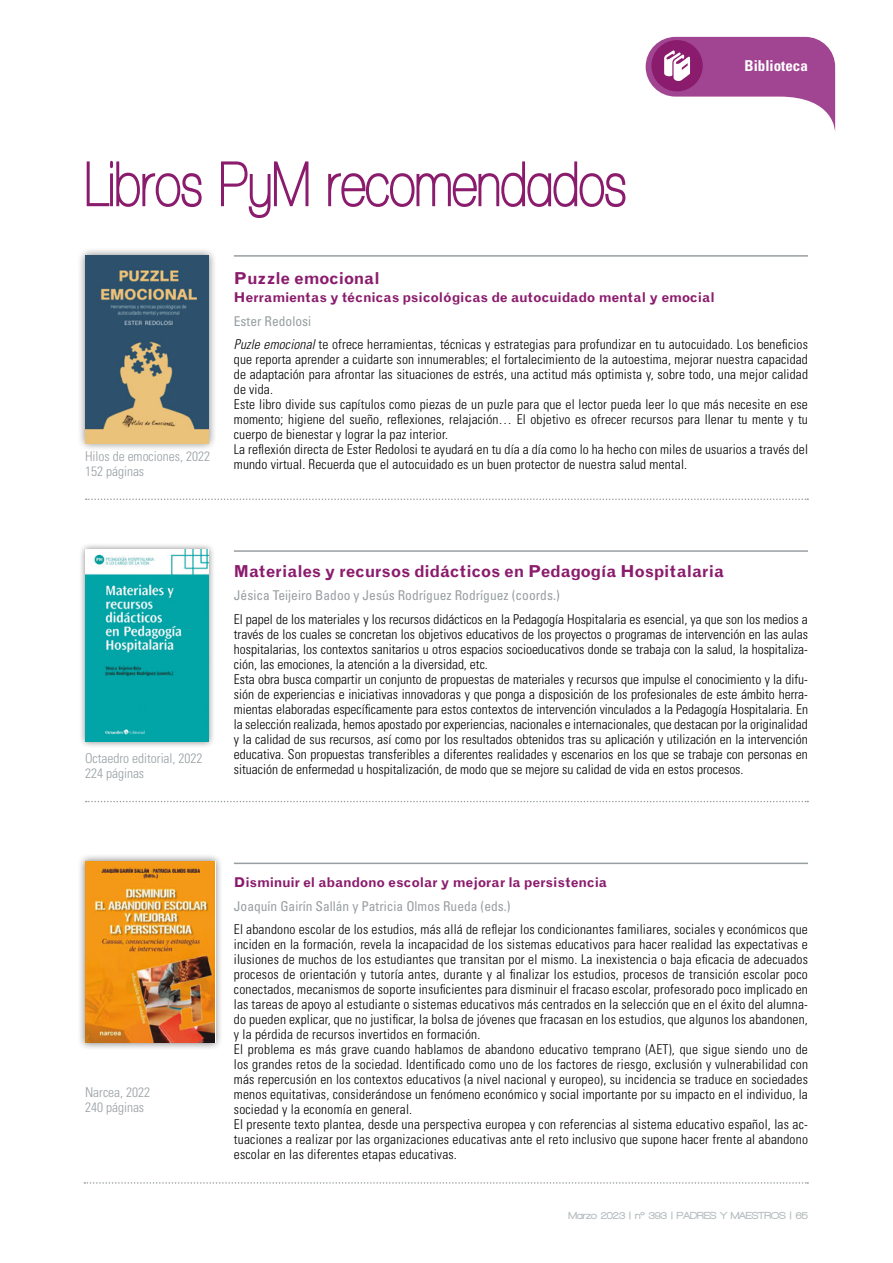
<style>
.page{position:relative;width:893px;height:1263px;background:#fff}
.page>*{position:absolute;margin:0;border:0;box-sizing:border-box;transform-origin:0 0}
._04_Titulos{font:700 condensed 66px "Walkway";color:#8b1c6d}
.Ladillo{font:700 16.5px "Grotesque";letter-spacing:-.005em;color:#8b1c6d}
.t1{font:700 condensed 15px "Univers";color:#fff}
.Texto_cuadros{font:300 condensed 13.5px/15px "Univers";letter-spacing:.01em;color:#000;text-align:justify}
.Autor{font:condensed 13.5px "Univers";color:#989fa2}
.Ladillo-2{font:700 13.5px "Grotesque";letter-spacing:-.005em;color:#8b1c6d}
.Autor-2{font:300 condensed 13.5px "Univers";color:#989fa2}
.t2{font:900 10.5px "Walkway";color:#b7bdc0}
.s1{font-style:italic}
</style>
<div class="page">
<svg style="left:646px;top:37px;width:189px;height:93px"></svg>
<hr style="left:234px;top:255px;width:574px;height:2px;background:#989fa2">
<hr style="left:234px;top:550px;width:574px;height:2px;background:#989fa2">
<hr style="left:234px;top:863px;width:574px;height:1px;background:#989fa2">
<svg style="left:86px;top:498px;width:722px;height:2px"></svg>
<svg style="left:86px;top:801px;width:722px;height:1px"></svg>
<svg style="left:84px;top:1182px;width:724px;height:2px"></svg>
<div style="left:78px;top:542px;width:138px;height:207px;background:#000;opacity:.5"></div>
<img style="left:85px;top:549px;width:123px;height:192px">
<div style="left:76px;top:246px;width:141px;height:206px;background:#000;opacity:.5"></div>
<img style="left:85px;top:255px;width:123px;height:188px">
<div style="left:77px;top:853px;width:146px;height:198px;background:#000;opacity:.5"></div>
<img style="left:85px;top:861px;width:130px;height:182px">
<p class="_04_Titulos" style="left:85px;top:148px;width:543px">Libros PyM recomendados</p>
<p class="t1" style="left:745px;top:56px;width:65px">Biblioteca</p>
<p class="Autor-2" style="left:85px;top:449px;width:127px">Hilos de emociones, 2022</p>
<p class="Autor-2" style="left:85px;top:464px;width:61px">152 páginas</p>
<p class="Ladillo" style="left:234px;top:269px;width:147px">Puzzle emocional</p>
<p class="Ladillo-2" style="left:234px;top:289px;width:482px">Herramientas y técnicas psicológicas de autocuidado mental y emocial</p>
<p class="Autor" style="left:234px;top:312px;width:79px">Ester Redolosi</p>
<p class="Texto_cuadros" style="left:234px;top:337px;width:576px"><span class="s1">Puzle emocional</span> te ofrece herramientas, técnicas y estrategias para profundizar en tu autocuidado. Los beneficios que reporta aprender a cuidarte son innumerables; el fortalecimiento de la autoestima, mejorar nuestra capacidad de adaptación para afrontar las situaciones de estrés, una actitud más optimista y, sobre todo, una mejor calidad de vida.</p>
<p class="Texto_cuadros" style="left:234px;top:397px;width:576px">Este libro divide sus capítulos como piezas de un puzle para que el lector pueda leer lo que más necesite en ese momento; higiene del sueño, reflexiones, relajación… El objetivo es ofrecer recursos para llenar tu mente y tu cuerpo de bienestar y lograr la paz interior.</p>
<p class="Texto_cuadros" style="left:234px;top:442px;width:576px">La reflexión directa de Ester Redolosi te ayudará en tu día a día como lo ha hecho con miles de usuarios a través del mundo virtual. Recuerda que el autocuidado es un buen protector de nuestra salud mental.</p>
<p class="Autor-2" style="left:85px;top:750px;width:119px">Octaedro editorial, 2022</p>
<p class="Autor-2" style="left:85px;top:765px;width:61px">224 páginas</p>
<p class="Ladillo" style="left:234px;top:561px;width:491px">Materiales y recursos didácticos en Pedagogía Hospitalaria</p>
<p class="Autor" style="left:234px;top:587px;width:327px">Jésica Teijeiro Badoo y Jesús Rodríguez Rodríguez (coords.)</p>
<p class="Texto_cuadros" style="left:234px;top:611px;width:576px">El papel de los materiales y los recursos didácticos en la Pedagogía Hospitalaria es esencial, ya que son los medios a través de los cuales se concretan los objetivos educativos de los proyectos o programas de intervención en las aulas hospitalarias, los contextos sanitarios u otros espacios socioeducativos donde se trabaja con la salud, la hospitaliza&shy;ción, las emociones, la atención a la diversidad, etc.</p>
<p class="Texto_cuadros" style="left:234px;top:671px;width:576px">Esta obra busca compartir un conjunto de propuestas de materiales y recursos que impulse el conocimiento y la difu&shy;sión de experiencias e iniciativas innovadoras y que ponga a disposición de los profesionales de este ámbito herra&shy;mientas elaboradas específicamente para estos contextos de intervención vinculados a la Pedagogía Hospitalaria. En la selección realizada, hemos apostado por experiencias, nacionales e internacionales, que destacan por la originalidad y la calidad de sus recursos, así como por los resultados obtenidos tras su aplicación y utilización en la intervención educativa. Son propuestas transferibles a diferentes realidades y escenarios en los que se trabaje con personas en situación de enfermedad u hospitalización, de modo que se mejore su calidad de vida en estos procesos.</p>
<p class="Autor-2" style="left:85px;top:1084px;width:67px">Narcea, 2022</p>
<p class="Autor-2" style="left:85px;top:1099px;width:61px">240 páginas</p>
<p class="Ladillo-2" style="left:234px;top:874px;width:375px">Disminuir el abandono escolar y mejorar la persistencia</p>
<p class="Autor" style="left:234px;top:897px;width:278px">Joaquín Gairín Sallán y Patricia Olmos Rueda (eds.)</p>
<p class="Texto_cuadros" style="left:234px;top:922px;width:576px">El abandono escolar de los estudios, más allá de reflejar los condicionantes familiares, sociales y económicos que inciden en la formación, revela la incapacidad de los sistemas educativos para hacer realidad las expectativas e ilusiones de muchos de los estudiantes que transitan por el mismo. La inexistencia o baja eficacia de adecuados procesos de orientación y tutoría antes, durante y al finalizar los estudios, procesos de transición escolar poco conectados, mecanismos de soporte insuficientes para disminuir el fracaso escolar, profesorado poco implicado en las tareas de apoyo al estudiante o sistemas educativos más centrados en la selección que en el éxito del alumna&shy;do pueden explicar, que no justificar, la bolsa de jóvenes que fracasan en los estudios, que algunos los abandonen, y la pérdida de recursos invertidos en formación.</p>
<p class="Texto_cuadros" style="left:234px;top:1042px;width:576px">El problema es más grave cuando hablamos de abandono educativo temprano (AET), que sigue siendo uno de los grandes retos de la sociedad. Identificado como uno de los factores de riesgo, exclusión y vulnerabilidad con más repercusión en los contextos educativos (a nivel nacional y europeo), su incidencia se traduce en sociedades menos equitativas, considerándose un fenómeno económico y social importante por su impacto en el individuo, la sociedad y la economía en general.</p>
<p class="Texto_cuadros" style="left:234px;top:1117px;width:576px">El presente texto plantea, desde una perspectiva europea y con referencias al sistema educativo español, las ac&shy;tuaciones a realizar por las organizaciones educativas ante el reto inclusivo que supone hacer frente al abandono escolar en las diferentes etapas educativas.</p>
<p class="t2" style="left:568px;top:1209px;width:241px">Marzo 2023 | nº 393 | PADRES Y MAESTROS | 65</p>
</div>
